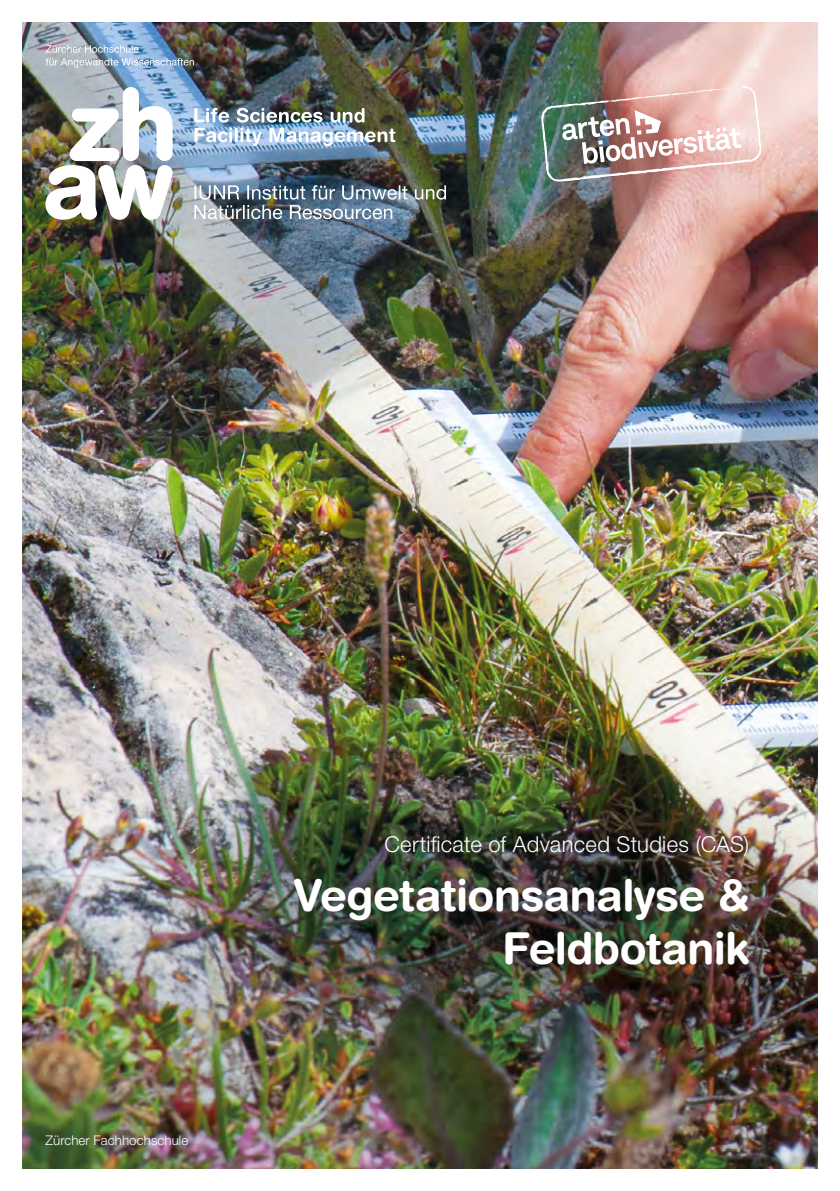
<style>
.page{position:relative;width:840px;height:1191px;background:#fff}
.page>*{position:absolute;margin:0;border:0;box-sizing:border-box;transform-origin:0 0}
.t1{font:700 44px/52.8px "Helvetica Rounded LT Std";letter-spacing:-.015em;color:#fff;text-align:right}
.t2{font:300 22px "Helvetica Neue LT Pro";letter-spacing:.01em;color:#fff}
.t3{font:300 13.4px "Helvetica Neue LT Pro";letter-spacing:.005em;color:#fff}
.t4{font:300 10.4px "Helvetica Neue LT Pro";letter-spacing:.005em;color:#fff}
</style>
<div class="page">
<img style="left:23px;top:22px;width:793px;height:1146px">
<img style="left:45px;top:45px;width:401px;height:175px">
<img style="left:541px;top:86px;width:220px;height:96px">
<p class="t3" style="left:45px;top:1132px;width:144px">Zürcher Fachhochschule</p>
<p class="t4" style="left:45px;top:1135px;width:114px">Zürcher Fachhochschule</p>
<p class="t2" style="left:384px;top:831px;width:366px">Certificate of Advanced Studies (CAS)</p>
<h1 class="t1" style="left:294px;top:868px;width:456px">Vegetationsanalyse &amp;<br>Feldbotanik</h1>
</div>
